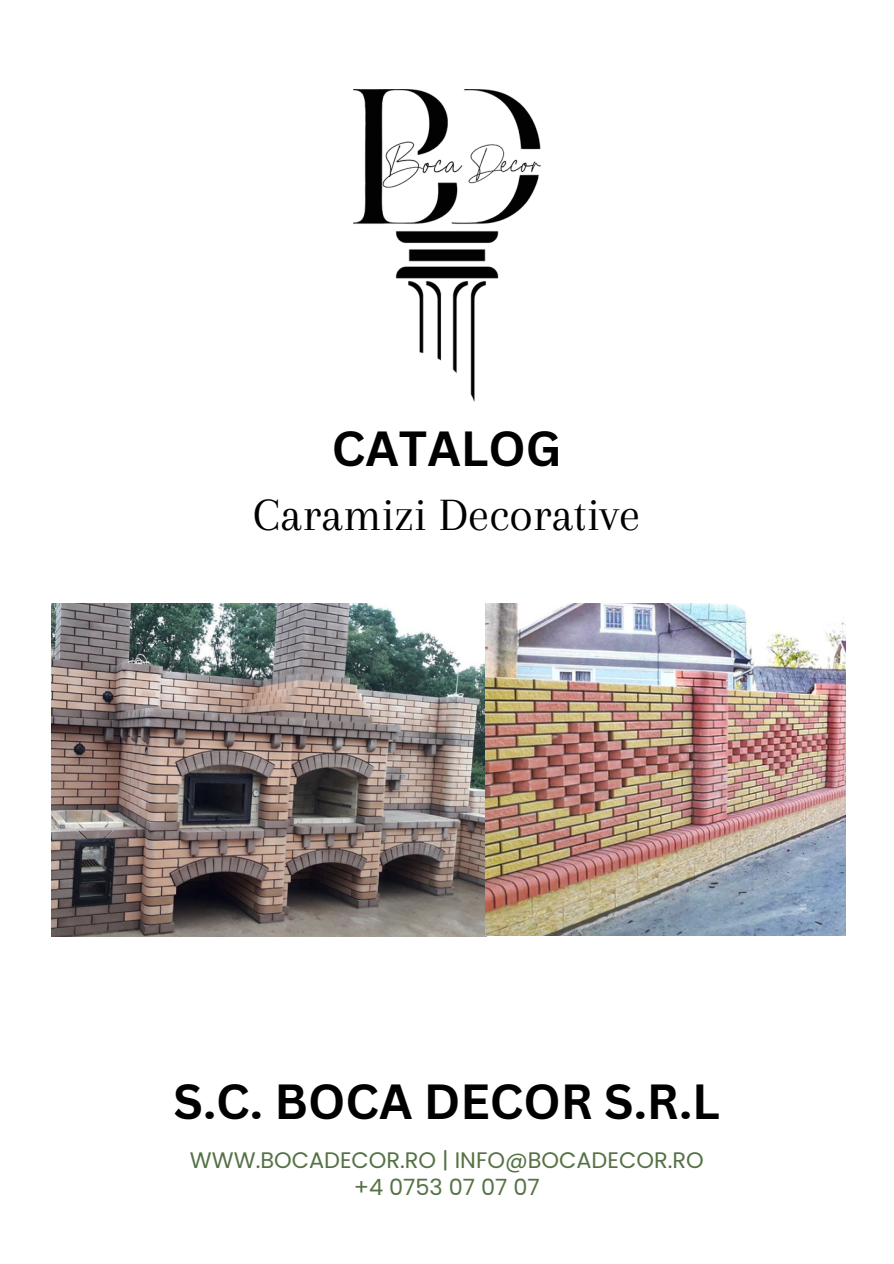
<style>
.page{position:relative;width:894px;height:1264px;background:#fff}
.page>*{position:absolute;margin:0;border:0;box-sizing:border-box;transform-origin:0 0}
.t1{font:48px/64.2px "Arapey";color:#000;text-align:center}
.t2{font:700 48px "Canva Sans";color:#000}
.t3{font:22.5px/27px "Poppins";color:#557245;text-align:center}
.s1{font-family:"Canva Sans";font-weight:700}
</style>
<div class="page">
<img style="left:51px;top:603px;width:794px;height:333px">
<img style="left:353px;top:89px;width:187px;height:312px">
<h1 class="t1" style="left:253px;top:418px;width:388px"><span class="s1">CATALOG<br></span>Caramizi Decorative</h1>
<p class="t2" style="left:173px;top:1067px;width:548px">S.C. BOCA DECOR S.R.L</p>
<p class="t3" style="left:190px;top:1146px;width:515px">WWW.BOCADECOR.RO | INFO@BOCADECOR.RO +4 0753 07 07 07</p>
</div>
